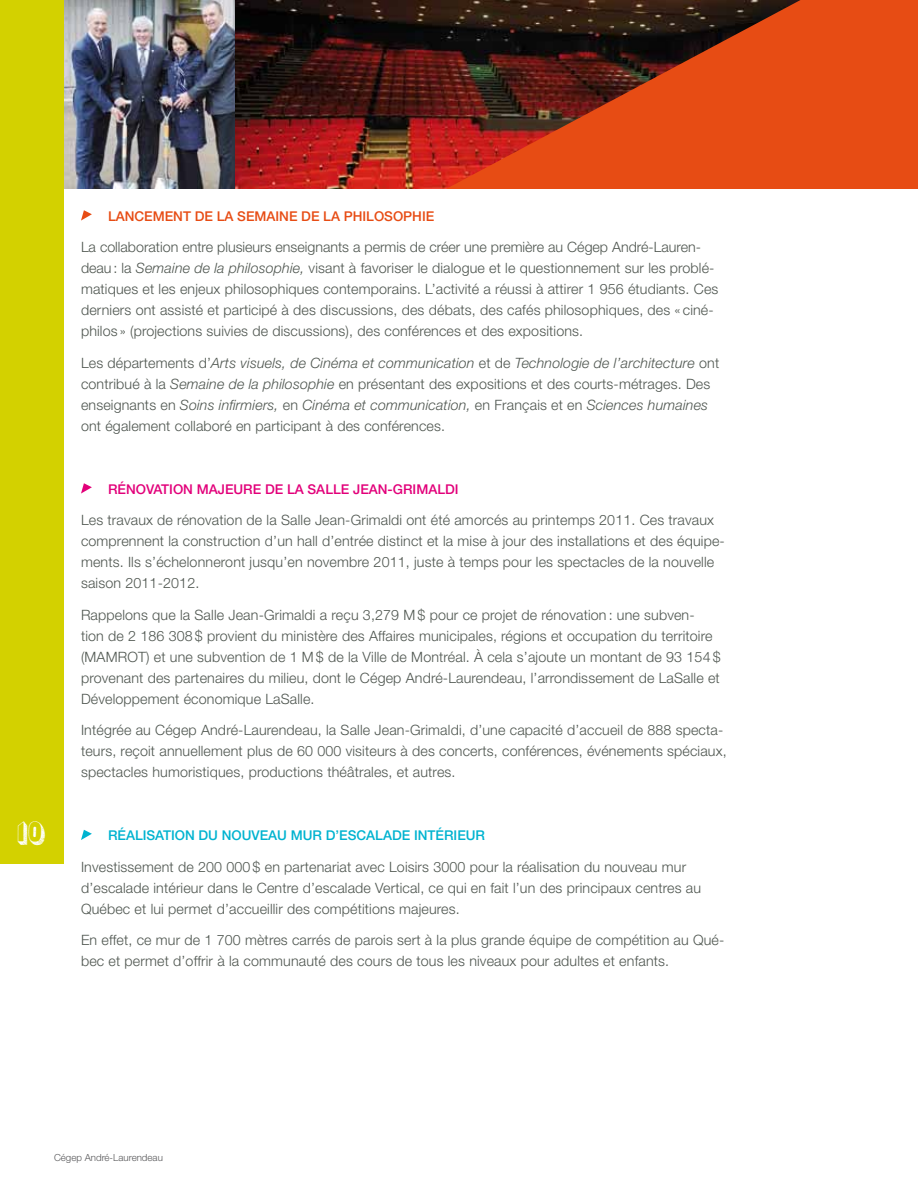
<style>
.page{position:relative;width:918px;height:1188px;background:#fff}
.page>*{position:absolute;margin:0;border:0;box-sizing:border-box;transform-origin:0 0}
.t1{font:30px "Ultinoid";color:#fff}
.t2{font:300 14.25px/21px "Helvetica Neue LT Std";letter-spacing:.01em;color:#4e554f}
.t3{font:500 13.5px "Helvetica Neue LT Std";color:#00b3d0}
.t4{font:500 13.5px "Helvetica Neue LT Std";color:#e2007a}
.t5{font:500 13.5px "Helvetica Neue LT Std";color:#e74c14}
.t6{font:300 9.75px "Helvetica Neue LT Std";color:#58585a}
.s1{font-style:italic}
</style>
<div class="page">
<img style="left:235px;top:0;width:211px;height:189px">
<img style="left:63px;top:0;width:172px;height:189px">
<svg style="left:81px;top:210px;width:11px;height:11px"></svg>
<svg style="left:81px;top:483px;width:11px;height:11px"></svg>
<svg style="left:81px;top:830px;width:11px;height:10px"></svg>
<div style="left:0;top:0;width:63px;height:864px;background:#d3d100"></div>
<svg style="left:446px;top:0;width:472px;height:189px;background:#aa3a14"></svg>
<h1 class="t1" style="left:18px;top:817px;width:29px">10</h1>
<p class="t5" style="left:92px;top:208px;width:344px">LANCEMENT DE LA SEMAINE DE LA PHILOSOPHIE</p>
<p class="t2" style="left:81px;top:236px;width:639px">La collaboration entre plusieurs enseignants a permis de créer une première au Cégep André-Lauren&shy;deau: la <span class="s1">Semaine de la philosophie,</span> visant à favoriser le dialogue et le questionnement sur les problé&shy;matiques et les enjeux philosophiques contemporains. L’activité a réussi à attirer 1 956 étudiants. Ces derniers ont assisté et participé à des discussions, des débats, des cafés philosophiques, des « ciné&shy;philos » (projections suivies de discussions), des conférences et des expositions.</p>
<p class="t2" style="left:81px;top:352px;width:640px">Les départements d’<span class="s1">Arts visuels, de Cinéma et communication</span> et de <span class="s1">Technologie de l’architecture</span> ont contribué à la <span class="s1">Semaine de la philosophie</span> en présentant des expositions et des courts-métrages. Des enseignants en <span class="s1">Soins infirmiers,</span> en <span class="s1">Cinéma et communication,</span> en Français et en <span class="s1">Sciences humaines </span>ont également collaboré en participant à des conférences.</p>
<p class="t4" style="left:92px;top:481px;width:368px">RÉNOVATION MAJEURE DE LA SALLE JEAN-GRIMALDI</p>
<p class="t2" style="left:81px;top:509px;width:645px">Les travaux de rénovation de la Salle Jean-Grimaldi ont été amorcés au printemps 2011. Ces travaux comprennent la construction d’un hall d’entrée distinct et la mise à jour des installations et des équipe&shy;ments. Ils s’échelonneront jusqu’en novembre 2011, juste à temps pour les spectacles de la nouvelle saison 2011-2012.</p>
<p class="t2" style="left:81px;top:604px;width:641px">Rappelons que la Salle Jean-Grimaldi a reçu 3,279 M $ pour ce projet de rénovation : une subven&shy;tion de 2 186 308 $ provient du ministère des Affaires municipales, régions et occupation du territoire (MAMROT) et une subvention de 1 M $ de la Ville de Montréal. À cela s’ajoute un montant de 93 154 $ provenant des partenaires du milieu, dont le Cégep André-Laurendeau, l’arrondissement de LaSalle et Développement économique LaSalle.</p>
<p class="t2" style="left:81px;top:719px;width:647px">Intégrée au Cégep André-Laurendeau, la Salle Jean-Grimaldi, d’une capacité d’accueil de 888 specta&shy;teurs, reçoit annuellement plus de 60 000 visiteurs à des concerts, conférences, événements spéciaux, spectacles humoristiques, productions théâtrales, et autres.</p>
<p class="t3" style="left:92px;top:827px;width:395px">RÉALISATION DU NOUVEAU MUR D’ESCALADE INTÉRIEUR</p>
<p class="t2" style="left:81px;top:856px;width:622px">Investissement de 200 000 $ en partenariat avec Loisirs 3000 pour la réalisation du nouveau mur d’escalade intérieur dans le Centre d’escalade Vertical, ce qui en fait l’un des principaux centres au<br>Québec et lui permet d’accueillir des compétitions majeures.</p>
<p class="t2" style="left:81px;top:929px;width:645px">En effet, ce mur de 1 700 mètres carrés de parois sert à la plus grande équipe de compétition au Qué&shy;bec et permet d’offrir à la communauté des cours de tous les niveaux pour adultes et enfants.</p>
<p class="t6" style="left:54px;top:1152px;width:110px">Cégep André-Laurendeau</p>
</div>
